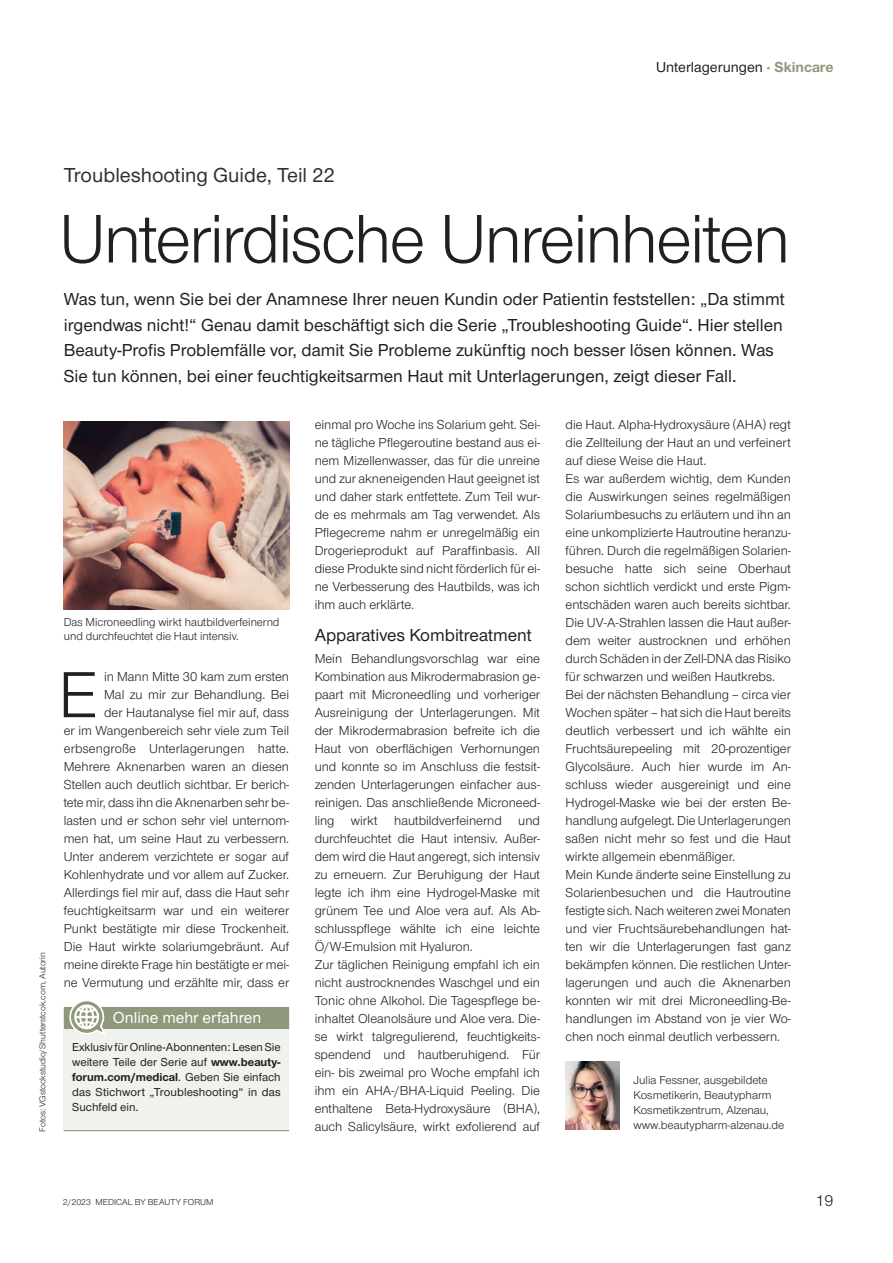
<style>
.page{position:relative;width:893px;height:1263px;background:#fff}
.page>*{position:absolute;margin:0;border:0;box-sizing:border-box;transform-origin:0 0}
.t1{font:71.25px "Nimbus San Nov";letter-spacing:-.025em;color:#231f20}
.t2{font:67.5px "Nimbus San Nov";color:#231f20}
.t3{font:500 21px "Nimbus San Nov";color:#312f30}
.t4{font:500 18px/25.5px "Nimbus San Nov";color:#231f20}
.t5{font:500 16.5px "Nimbus San Nov";color:#fff}
.t6{font:16.5px "Nimbus San Nov";color:#231f20}
.t7{font:500 15px "Nimbus San Nov";color:#231f20}
.t8{font:13.5px/18px "Nimbus San Nov";color:#231f20}
.t9{font:12px/15px "Nimbus San Nov";color:#231f20}
.t10{font:500 12px/15px "Nimbus San Nov";letter-spacing:.005em;color:#231f20;text-align:justify}
.t11{font:9px "Nimbus San Nov";color:#231f20}
.s1{font-weight:700;color:#90987b}
.s2{font-weight:700}
</style>
<div class="page">
<img style="left:64px;top:421px;width:225px;height:188px">
<div style="left:64px;top:1007px;width:225px;height:22px;background:#90987b"></div>
<div style="left:64px;top:1029px;width:225px;height:90px;background:#f0f2ed"></div>
<div style="left:64px;top:1108px;width:225px;height:23px;background:#f0f2ed"></div>
<hr style="left:64px;top:1130px;width:225px;height:1px;background:#90987b">
<svg style="left:69px;top:1001px;width:36px;height:34px"></svg>
<img style="left:566px;top:1062px;width:54px;height:68px">
<p class="t7" style="left:656px;top:59px;width:179px">Unterlagerungen <span class="s1">· Skincare</span></p>
<p class="t11" style="left:37px;top:1132px;width:181px;rotate:-90deg">Fotos: VGstockstudio/Shutterstcok.com, Autorin</p>
<h3 class="t3" style="left:64px;top:163px;width:272px">Troubleshooting Guide, Teil 22</h3>
<h1 class="t1" style="left:59px;top:199px;width:732px">Unterirdische Unreinheiten</h1>
<p class="t4" style="left:64px;top:286px;width:722px">Was tun, wenn Sie bei der Anamnese Ihrer neuen Kundin oder Patientin feststellen: „Da stimmt irgendwas nicht!“ Genau damit beschäftigt sich die Serie „Troubleshooting Guide“. Hier stellen Beauty-Profis Problemfälle vor, damit Sie Probleme zukünftig noch besser lösen können. Was Sie tun können, bei einer feuchtigkeitsarmen Haut mit Unterlagerungen, zeigt dieser Fall.</p>
<p class="t9" style="left:64px;top:615px;width:217px;line-height:14.2px">Das Microneedling wirkt hautbildverfeinernd und durchfeuchtet die Haut intensiv.</p>
<p class="t8" style="left:64px;top:668px;width:227px;text-align:right">in Mann Mitte 30 kam zum ersten<br>Mal zu mir zur Behandlung. Bei<br>der Hautanalyse fiel mir auf, dass<br>er im Wangenbereich sehr viele zum Teil erbsengroße Unterlagerungen hatte.<br>Mehrere Aknenarben waren an diesen Stellen auch deutlich sichtbar. Er berich&shy;tete mir, dass ihn die Aknenarben sehr be&shy;lasten und er schon sehr viel unternom&shy;men hat, um seine Haut zu verbessern.<br>Unter anderem verzichtete er sogar auf Kohlenhydrate und vor allem auf Zucker.<br>Allerdings fiel mir auf, dass die Haut sehr feuchtigkeitsarm war und ein weiterer Punkt bestätigte mir diese Trockenheit.<br>Die Haut wirkte solariumgebräunt. Auf meine direkte Frage hin bestätigte er mei&shy;ne Vermutung und erzählte mir, dass er</p>
<h2 class="t2" style="left:58px;top:657px;width:41px">E</h2>
<p class="t5" style="left:113px;top:1008px;width:150px">Online mehr erfahren</p>
<p class="t10" style="left:72px;top:1039px;width:210px">Exklusiv für Online-Abonnenten: Lesen Sie weitere Teile der Serie auf <span class="s2">www.beauty&shy;forum.com/medical</span>. Geben Sie einfach das Stichwort „Troubleshooting“ in das Suchfeld ein.</p>
<p class="t8" style="left:315px;top:416px;width:227px;text-align:justify">einmal pro Woche ins Solarium geht. Sei&shy;ne tägliche Pflegeroutine bestand aus ei&shy;nem Mizellenwasser, das für die unreine und zur akneneigenden Haut geeignet ist und daher stark entfettete. Zum Teil wur&shy;de es mehrmals am Tag verwendet. Als Pflegecreme nahm er unregelmäßig ein Drogerieprodukt auf Paraffinbasis. All diese Produkte sind nicht förderlich für ei&shy;ne Verbesserung des Hautbilds, was ich ihm auch erklärte.</p>
<h3 class="t4" style="left:315px;top:622px;width:219px">Apparatives Kombitreatment</h3>
<p class="t8" style="left:315px;top:650px;width:227px">Mein Behandlungsvorschlag war eine Kombination aus Mikrodermabrasion ge&shy;paart mit Microneedling und vorheriger Ausreinigung der Unterlagerungen. Mit der Mikrodermabrasion befreite ich die Haut von oberflächigen Verhornungen und konnte so im Anschluss die festsit&shy;zenden Unterlagerungen einfacher aus&shy;reinigen. Das anschließende Microneed&shy;ling wirkt hautbildverfeinernd und durchfeuchtet die Haut intensiv. Außer&shy;dem wird die Haut angeregt, sich intensiv zu erneuern. Zur Beruhigung der Haut legte ich ihm eine Hydrogel-Maske mit grünem Tee und Aloe vera auf. Als Ab&shy;schlusspflege wählte ich eine leichte Ö/W-Emulsion mit Hyaluron.<br>Zur täglichen Reinigung empfahl ich ein nicht austrocknendes Waschgel und ein Tonic ohne Alkohol. Die Tagespflege be&shy;inhaltet Oleanolsäure und Aloe vera. Die&shy;se wirkt talgregulierend, feuchtigkeits&shy;spendend und hautberuhigend. Für ein- bis zweimal pro Woche empfahl ich ihm ein AHA-/BHA-Liquid Peeling. Die enthaltene Beta-Hydroxysäure (BHA), auch Salicylsäure, wirkt exfolierend auf</p>
<p class="t8" style="left:566px;top:416px;width:227px">die Haut. Alpha-Hydroxysäure (AHA) regt die Zellteilung der Haut an und verfeinert auf diese Weise die Haut.<br>Es war außerdem wichtig, dem Kunden die Auswirkungen seines regelmäßigen Solariumbesuchs zu erläutern und ihn an eine unkomplizierte Hautroutine heranzu&shy;führen. Durch die regelmäßigen Solarien&shy;besuche hatte sich seine Oberhaut schon sichtlich verdickt und erste Pigm&shy;entschäden waren auch bereits sichtbar.<br>Die UV-A-Strahlen lassen die Haut außer&shy;dem weiter austrocknen und erhöhen durch Schäden in der Zell-DNA das Risiko für schwarzen und weißen Hautkrebs.<br>Bei der nächsten Behandlung – circa vier Wochen später – hat sich die Haut bereits deutlich verbessert und ich wählte ein Fruchtsäurepeeling mit 20-prozentiger Glycolsäure. Auch hier wurde im An&shy;schluss wieder ausgereinigt und eine Hydrogel-Maske wie bei der ersten Be&shy;handlung aufgelegt. Die Unterlagerungen saßen nicht mehr so fest und die Haut wirkte allgemein ebenmäßiger.<br>Mein Kunde änderte seine Einstellung zu Solarienbesuchen und die Hautroutine festigte sich. Nach weiteren zwei Monaten und vier Fruchtsäurebehandlungen hat&shy;ten wir die Unterlagerungen fast ganz bekämpfen können. Die restlichen Unter&shy;lagerungen und auch die Aknenarben konnten wir mit drei Microneedling-Be&shy;handlungen im Abstand von je vier Wo&shy;chen noch einmal deutlich verbessern.</p>
<p class="t9" style="left:634px;top:1072px;width:152px">Julia Fessner, ausgebildete<br>Kosmetikerin, Beautypharm<br>Kosmetikzentrum, Alzenau, www.beautypharm-alzenau.de</p>
<p class="t11" style="left:63px;top:1197px;width:152px">2/2023 MEDICAL BY BEAUTY FORUM</p>
<p class="t6" style="left:815px;top:1191px;width:20px">19</p>
</div>
